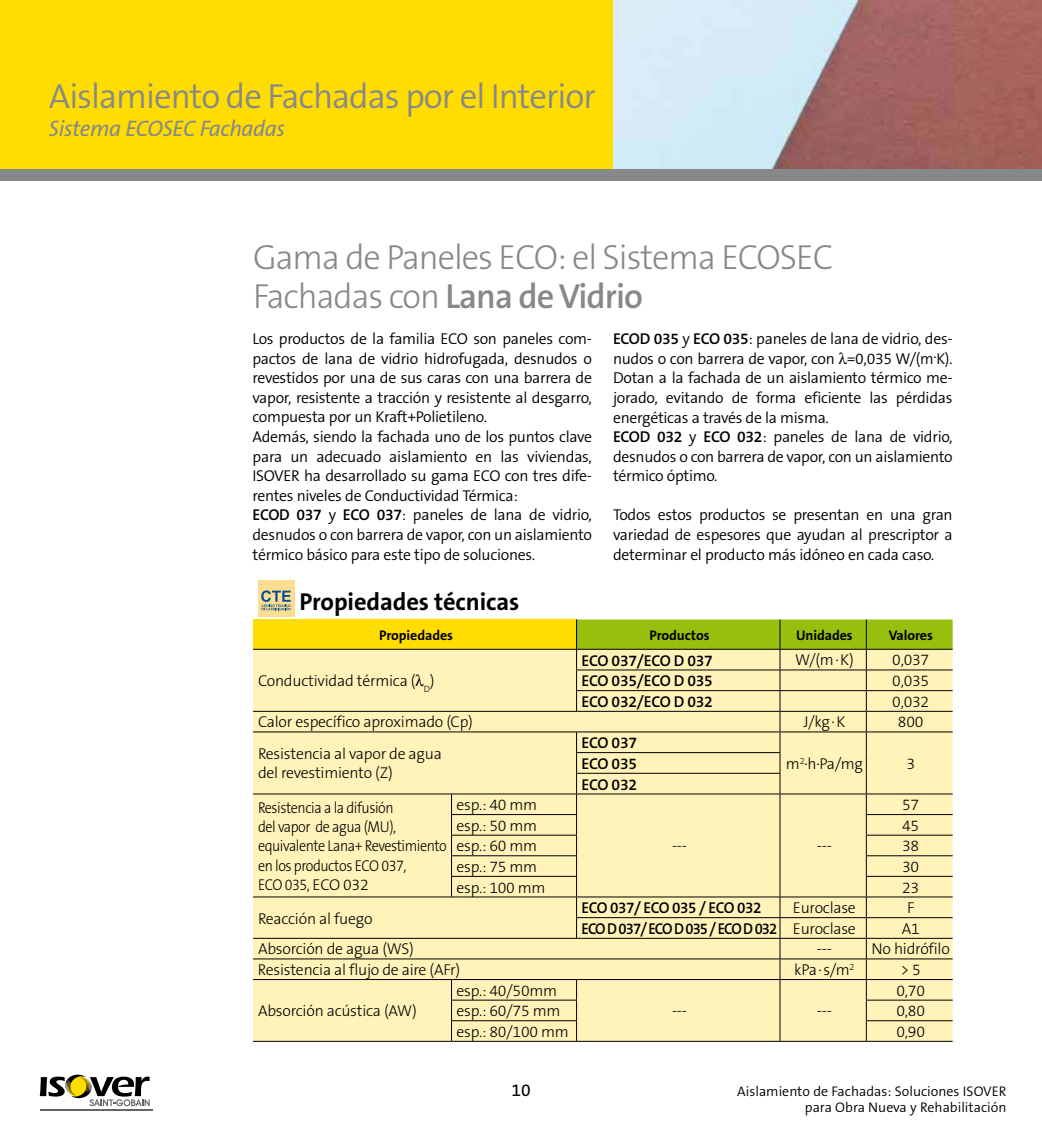
<style>
.page{position:relative;width:1042px;height:1141px;background:#fff}
.page>*{position:absolute;margin:0;border:0;box-sizing:border-box;transform-origin:0 0}
.t1{font:300 35px "The Sans B4";letter-spacing:-.03em;color:#87888a}
.t2{font:300 35px "The Sans B3";letter-spacing:-.03em;color:#87888a}
.t3{font:600 35px "The Sans B6";letter-spacing:-.03em;color:#87888a}
.t4{font:700 24.5px "The Sans B7";letter-spacing:-.005em;color:#000}
.t5{font:italic 22.57px "The Sans B5 Plain";letter-spacing:-.02em;color:#87888a}
.t6{font:17.5px "The Sans B5 Plain";color:#000}
.t7{font:300 15.75px/19.6px "The Sans B4";letter-spacing:-.02em;color:#000}
.t8{font:300 15.75px/19.2px "The Sans B3";letter-spacing:-.015em;color:#000}
.t9{font:300 15.75px/19.2px "The Sans B3";letter-spacing:-.015em;color:#000;scale:.9 1}
.t10{font:600 15.75px "The Sans B6";letter-spacing:-.025em;color:#000}
.t11{font:600 15.75px "The Sans B6";letter-spacing:-.06em;color:#000;scale:.94 1}
.t12{font:300 14px/15.8px "The Sans B4";color:#000;text-align:right}
.t13{font:700 14px "The Sans B7";letter-spacing:-.005em;color:#000}
.s1{font-family:"The Sans B3";font-weight:300}
.s2{font-family:"The Sans B6";font-weight:600}
</style>
<div class="page">
<svg style="left:40px;top:1074px;width:110px;height:32px"></svg>
<hr style="left:40px;top:1109px;width:112px;height:1px;background:#646567">
<div style="left:0;top:0;width:613px;height:169px;background:#fd0"></div>
<img style="left:613px;top:0;width:429px;height:169px">
<div style="left:0;top:169px;width:1042px;height:12px;background:#87888a"></div>
<div style="left:253px;top:620px;width:323px;height:29px;background:#fd0"></div>
<div style="left:253px;top:650px;width:323px;height:391px;background:#fff3ba"></div>
<hr style="left:253px;top:649px;width:323px;height:1px;background:#000">
<hr style="left:253px;top:711px;width:613px;height:1px;background:#000">
<hr style="left:253px;top:731px;width:527px;height:1px;background:#000">
<hr style="left:253px;top:794px;width:323px;height:1px;background:#000">
<hr style="left:451px;top:814px;width:126px;height:1px;background:#000">
<hr style="left:451px;top:835px;width:126px;height:1px;background:#000">
<hr style="left:451px;top:855px;width:126px;height:1px;background:#000">
<hr style="left:451px;top:876px;width:126px;height:1px;background:#000">
<svg style="left:451px;top:794px;width:1px;height:102px"></svg>
<hr style="left:253px;top:896px;width:527px;height:1px;background:#000">
<hr style="left:253px;top:938px;width:613px;height:1px;background:#000">
<hr style="left:253px;top:958px;width:613px;height:1px;background:#000">
<hr style="left:253px;top:979px;width:198px;height:1px;background:#000">
<hr style="left:253px;top:1041px;width:198px;height:1px;background:#000">
<hr style="left:451px;top:979px;width:125px;height:1px;background:#000">
<hr style="left:780px;top:1041px;width:86px;height:1px;background:#000">
<hr style="left:451px;top:1000px;width:126px;height:1px;background:#000">
<hr style="left:451px;top:1020px;width:126px;height:1px;background:#000">
<svg style="left:451px;top:980px;width:1px;height:61px"></svg>
<hr style="left:451px;top:1041px;width:329px;height:1px;background:#000">
<svg style="left:576px;top:620px;width:376px;height:421px;background:#ede5a6"></svg>
<hr style="left:866px;top:1041px;width:86px;height:1px;background:#000">
<div style="left:258px;top:581px;width:36px;height:36px;background:#fddd91"></div>
<svg style="left:261px;top:590px;width:30px;height:20px"></svg>
<svg style="left:416px;top:674px;width:8px;height:13px"></svg>
<h1 class="t1" style="left:49px;top:80px;width:548px">Aislamiento de Fachadas por el Interior</h1>
<h3 class="t5" style="left:49px;top:118px;width:238px">Sistema ECOSEC Fachadas</h3>
<h1 class="t2" style="left:253px;top:242px;width:582px">Gama de Paneles ECO: el Sistema ECOSEC</h1>
<h1 class="t3" style="left:253px;top:280px;width:391px"><span class="s1">Fachadas con</span> Lana de Vidrio</h1>
<p class="t7" style="left:252px;top:330px;width:341px">Los productos de la familia ECO son paneles com&shy;pactos de lana de vidrio hidrofugada, desnudos o revestidos por una de sus caras con una barrera de vapor, resistente a tracción y resistente al desgarro, compuesta por un Kraft+Polietileno.<br>Además, siendo la fachada uno de los puntos clave para un adecuado aislamiento en las viviendas, ISOVER ha desarrollado su gama ECO con tres dife&shy;rentes niveles de Conductividad Térmica:<br><span class="s2">ECOD 037</span> y <span class="s2">ECO 037</span>: paneles de lana de vidrio, desnudos o con barrera de vapor, con un aislamiento térmico básico para este tipo de soluciones.</p>
<p class="t7" style="left:613px;top:330px;width:341px"><span class="s2">ECOD 035</span> y <span class="s2">ECO 035</span>: paneles de lana de vidrio, des&shy;nudos o con barrera de vapor, con =0,035 W/(m.K).<br>Dotan a la fachada de un aislamiento térmico me&shy;jorado, evitando de forma eficiente las pérdidas energéticas a través de la misma.<br><span class="s2">ECOD 032</span> y <span class="s2">ECO 032</span>: paneles de lana de vidrio, desnudos o con barrera de vapor, con un aislamiento térmico óptimo.</p>
<p class="t7" style="left:613px;top:506px;width:341px;text-align:justify">Todos estos productos se presentan en una gran variedad de espesores que ayudan al prescriptor a determinar el producto más idóneo en cada caso.</p>
<h2 class="t4" style="left:299px;top:591px;width:221px">Propiedades técnicas</h2>
<p class="t13" style="left:379px;top:629px;width:76px">Propiedades</p>
<p class="t13" style="left:649px;top:629px;width:62px">Productos</p>
<p class="t13" style="left:796px;top:629px;width:58px">Unidades</p>
<p class="t13" style="left:888px;top:629px;width:46px">Valores</p>
<p class="t8" style="left:258px;top:673px;width:178px">Conductividad térmica ( <sub>D</sub>)</p>
<p class="t10" style="left:581px;top:653px;width:133px">ECO 037/ECO D 037</p>
<p class="t8" style="left:795px;top:652px;width:60px">W/(m · K)</p>
<p class="t8" style="left:892px;top:652px;width:38px">0,037</p>
<p class="t10" style="left:581px;top:674px;width:133px">ECO 035/ECO D 035</p>
<p class="t8" style="left:892px;top:672px;width:38px">0,035</p>
<p class="t10" style="left:581px;top:695px;width:133px">ECO 032/ECO D 032</p>
<p class="t8" style="left:892px;top:693px;width:38px">0,032</p>
<p class="t8" style="left:258px;top:714px;width:216px">Calor específico aproximado (Cp)</p>
<p class="t8" style="left:803px;top:714px;width:44px">J/kg · K</p>
<p class="t8" style="left:898px;top:714px;width:27px">800</p>
<p class="t8" style="left:258px;top:745px;width:185px">Resistencia al vapor de agua del revestimiento (Z)</p>
<p class="t10" style="left:581px;top:736px;width:57px">ECO 037</p>
<p class="t8" style="left:786px;top:755px;width:78px">m<sup>2</sup>·h·Pa/mg</p>
<p class="t10" style="left:581px;top:757px;width:57px">ECO 035</p>
<p class="t8" style="left:906px;top:755px;width:10px">3</p>
<p class="t10" style="left:581px;top:777px;width:57px">ECO 032</p>
<p class="t9" style="left:258px;top:799px;width:211px">Resistencia a la difusión<br>del vapor de agua (MU), equivalente Lana+ Revestimiento en los productos ECO 037,<br>ECO 035, ECO 032</p>
<p class="t8" style="left:456px;top:796px;width:82px">esp.: 40 mm</p>
<p class="t8" style="left:902px;top:796px;width:19px">57</p>
<p class="t8" style="left:456px;top:817px;width:82px">esp.: 50 mm</p>
<p class="t8" style="left:902px;top:817px;width:19px">45</p>
<p class="t8" style="left:456px;top:837px;width:82px">esp.: 60 mm</p>
<p class="t8" style="left:902px;top:837px;width:19px">38</p>
<p class="t8" style="left:456px;top:858px;width:82px">esp.: 75 mm</p>
<p class="t8" style="left:902px;top:858px;width:19px">30</p>
<p class="t8" style="left:456px;top:879px;width:91px">esp.: 100 mm</p>
<p class="t8" style="left:902px;top:879px;width:19px">23</p>
<p class="t8" style="left:672px;top:837px;width:16px">---</p>
<p class="t8" style="left:817px;top:837px;width:16px">---</p>
<p class="t8" style="left:258px;top:910px;width:116px">Reacción al fuego</p>
<p class="t10" style="left:581px;top:901px;width:182px">ECO 037/ ECO 035 / ECO 032</p>
<p class="t8" style="left:793px;top:899px;width:64px">Euroclase</p>
<p class="t8" style="left:907px;top:899px;width:9px">F</p>
<p class="t11" style="left:581px;top:922px;width:293px">ECO D 037/ ECO D 035 / ECO D 032 <span class="s1">Euroclase</span></p>
<p class="t8" style="left:902px;top:920px;width:20px">A1</p>
<p class="t8" style="left:258px;top:941px;width:157px">Absorción de agua (WS)</p>
<p class="t8" style="left:817px;top:941px;width:16px">---</p>
<p class="t8" style="left:871px;top:941px;width:80px">No hidrófilo</p>
<p class="t8" style="left:258px;top:961px;width:204px">Resistencia al flujo de aire (AFr)</p>
<p class="t8" style="left:794px;top:961px;width:62px">kPa · s/m<sup>2</sup></p>
<p class="t8" style="left:900px;top:961px;width:22px">&gt; 5</p>
<p class="t8" style="left:258px;top:1002px;width:160px">Absorción acústica (AW)</p>
<p class="t8" style="left:456px;top:982px;width:102px">esp.: 40/50mm</p>
<p class="t8" style="left:896px;top:982px;width:30px">0,70</p>
<p class="t8" style="left:456px;top:1002px;width:105px">esp.: 60/75 mm</p>
<p class="t8" style="left:896px;top:1002px;width:30px">0,80</p>
<p class="t8" style="left:456px;top:1023px;width:114px">esp.: 80/100 mm</p>
<p class="t8" style="left:896px;top:1023px;width:30px">0,90</p>
<p class="t8" style="left:672px;top:1002px;width:16px">---</p>
<p class="t8" style="left:817px;top:1002px;width:16px">---</p>
<p class="t6" style="left:511px;top:1082px;width:21px">10</p>
<p class="t12" style="left:737px;top:1084px;width:271px">Aislamiento de Fachadas: Soluciones ISOVER para Obra Nueva y Rehabilitación</p>
</div>
